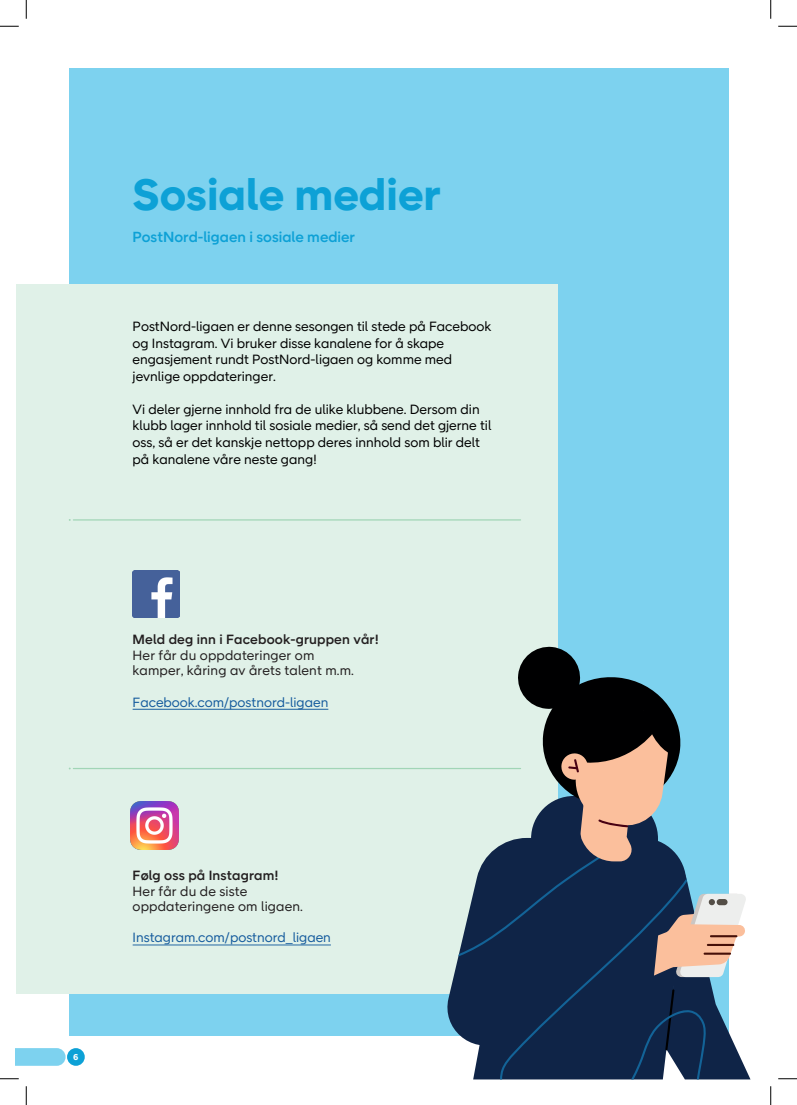
<style>
.page{position:relative;width:797px;height:1105px;background:#fff}
.page>*{position:absolute;margin:0;border:0;box-sizing:border-box;transform-origin:0 0}
.t1{font:700 45px "Post Nord Sans";color:#0da1d6}
.t2{font:500 15px "Post Nord Sans";color:#0da1d6}
.t3{font:13.75px/16.5px "Post Nord Sans";color:#000}
.t4{font:13.75px/15.5px "Post Nord Sans";letter-spacing:.01em;color:#231f20}
.t5{font:13.75px "Post Nord Sans";color:#175d9e}
.t6{font:500 13.75px "Post Nord Sans";letter-spacing:.01em;color:#231f20}
.t7{font:700 8.75px "Post Nord Sans";color:#fff}
</style>
<div class="page">
<svg style="left:16px;top:1048px;width:50px;height:18px"></svg>
<div style="left:67px;top:1048px;width:18px;height:18px;background:#0da1d6;border-radius:9px"></div>
<div style="left:69px;top:69px;width:659px;height:967px;background:#7dd2ef"></div>
<div style="left:16px;top:284px;width:542px;height:710px;background:#e0f1e8"></div>
<img style="left:132px;top:571px;width:47px;height:47px">
<hr style="left:133px;top:709px;width:195px;height:1px;background:#175d9e">
<hr style="left:133px;top:944px;width:198px;height:1px;background:#175d9e">
<svg style="left:447px;top:958px;width:11px;height:76px"></svg>
<svg style="left:458px;top:645px;width:292px;height:434px"></svg>
<hr style="left:73px;top:519px;width:447px;height:2px;background:#a1d5b6">
<hr style="left:73px;top:768px;width:447px;height:1px;background:#a1d5b6">
<svg style="left:0;top:25px;width:19px;height:2px"></svg>
<svg style="left:778px;top:25px;width:19px;height:2px"></svg>
<svg style="left:0;top:1078px;width:19px;height:1px"></svg>
<svg style="left:778px;top:1078px;width:19px;height:1px"></svg>
<svg style="left:25px;top:0;width:2px;height:19px"></svg>
<svg style="left:25px;top:1086px;width:2px;height:19px"></svg>
<svg style="left:770px;top:0;width:1px;height:19px"></svg>
<svg style="left:770px;top:1086px;width:1px;height:19px"></svg>
<img style="left:130px;top:801px;width:49px;height:49px">
<h1 class="t1" style="left:132px;top:167px;width:310px">Sosiale medier</h1>
<p class="t2" style="left:132px;top:228px;width:224px">PostNord-ligaen i sosiale medier</p>
<p class="t3" style="left:133px;top:318px;width:360px">PostNord-ligaen er denne sesongen til stede på Facebook og Instagram. Vi bruker disse kanalene for å skape engasjement rundt PostNord-ligaen og komme med jevnlige oppdateringer.</p>
<p class="t3" style="left:133px;top:401px;width:360px;line-height:16.9px">Vi deler gjerne innhold fra de ulike klubbene. Dersom din klubb lager innhold til sosiale medier, så send det gjerne til oss, så er det kanskje nettopp deres innhold som blir delt på kanalene våre neste gang!</p>
<p class="t6" style="left:133px;top:632px;width:248px">Meld deg inn i Facebook-gruppen vår!</p>
<p class="t4" style="left:133px;top:647px;width:223px">Her får du oppdateringer om kamper, kåring av årets talent m.m.</p>
<p class="t5" style="left:133px;top:694px;width:197px">Facebook.com/postnord-ligaen</p>
<p class="t7" style="left:73px;top:1051px;width:7px">6</p>
<p class="t6" style="left:133px;top:867px;width:148px">Følg oss på Instagram!</p>
<p class="t4" style="left:133px;top:883px;width:172px">Her får du de siste oppdateringene om ligaen.</p>
<p class="t5" style="left:133px;top:930px;width:200px">Instagram.com/postnord_ligaen</p>
</div>
